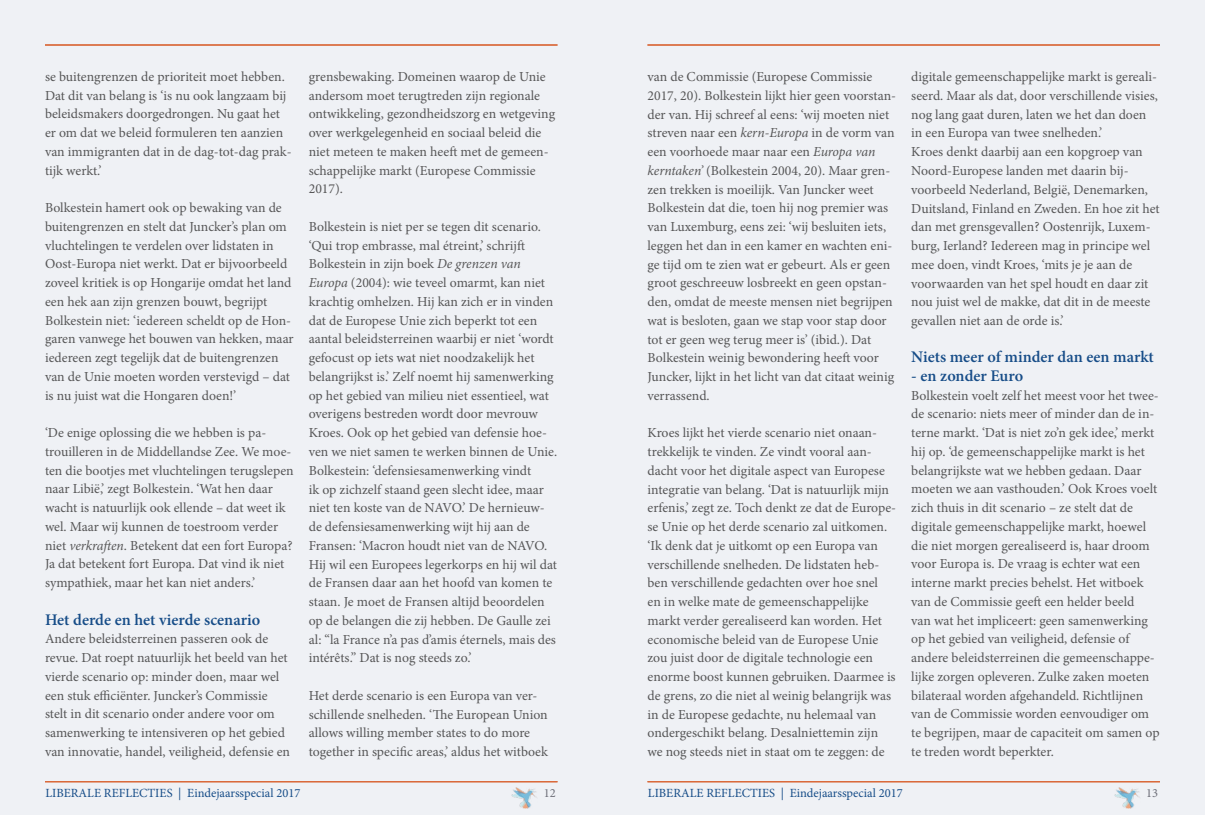
<style>
.page{position:relative;width:1205px;height:815px;background:#fff}
.page>*{position:absolute;margin:0;border:0;box-sizing:border-box;transform-origin:0 0}
.t1{font:600 16.25px "Minion Pro";color:#174d88}
.t2{font:13.75px/18.8px "Minion Pro";color:#565657}
.t3{font:12.5px "Minion Pro";color:#174d88}
.t4{font:12.5px "Minion Pro";color:#6e6f79}
.s1{font-style:italic}
</style>
<div class="page">
<div style="left:0;top:0;width:613px;height:815px;background:#eff1f5"></div>
<div style="left:592px;top:0;width:613px;height:815px;background:#eff1f5"></div>
<img style="left:512px;top:787px;width:25px;height:21px">
<img style="left:1114px;top:787px;width:26px;height:21px">
<hr style="left:45px;top:44px;width:512px;height:2px;background:#da6a3b">
<hr style="left:45px;top:781px;width:512px;height:1px;background:#da6a3b">
<hr style="left:647px;top:781px;width:513px;height:1px;background:#da6a3b">
<hr style="left:647px;top:44px;width:513px;height:2px;background:#da6a3b">
<p class="t2" style="left:45px;top:67px;width:248px">se buitengrenzen de prioriteit moet hebben.<br>Dat dit van belang is ‘is nu ook langzaam bij beleidsmakers doorgedrongen. Nu gaat het er om dat we beleid formuleren ten aanzien van immigranten dat in de dag-tot-dag prak&shy;tijk werkt.’</p>
<p class="t2" style="left:45px;top:198px;width:250px">Bolkestein hamert ook op bewaking van de buitengrenzen en stelt dat Juncker’s plan om vluchtelingen te verdelen over lidstaten in Oost-Europa niet werkt. Dat er bijvoorbeeld zoveel kritiek is op Hongarije omdat het land een hek aan zijn grenzen bouwt, begrijpt Bolkestein niet: ‘iedereen scheldt op de Hon&shy;garen vanwege het bouwen van hekken, maar iedereen zegt tegelijk dat de buitengrenzen van de Unie moeten worden verstevigd – dat is nu juist wat die Hongaren doen!’</p>
<p class="t2" style="left:45px;top:423px;width:250px">‘De enige oplossing die we hebben is pa&shy;trouilleren in de Middellandse Zee. We moe&shy;ten die bootjes met vluchtelingen terugslepen naar Libië,’ zegt Bolkestein. ‘Wat hen daar wacht is natuurlijk ook ellende – dat weet ik wel. Maar wij kunnen de toestroom verder niet <span class="s1">verkraften</span>. Betekent dat een fort Europa?<br>Ja dat betekent fort Europa. Dat vind ik niet sympathiek, maar het kan niet anders.’</p>
<p class="t1" style="left:45px;top:608px;width:217px">Het derde en het vierde scenario</p>
<p class="t2" style="left:45px;top:630px;width:247px">Andere beleidsterreinen passeren ook de revue. Dat roept natuurlijk het beeld van het vierde scenario op: minder doen, maar wel een stuk efficiënter. Juncker’s Commissie stelt in dit scenario onder andere voor om samenwerking te intensiveren op het gebied van innovatie, handel, veiligheid, defensie en</p>
<p class="t2" style="left:309px;top:67px;width:248px">grensbewaking. Domeinen waarop de Unie andersom moet terugtreden zijn regionale ontwikkeling, gezondheidszorg en wetgeving over werkgelegenheid en sociaal beleid die niet meteen te maken heeft met de gemeen&shy;schappelijke markt (Europese Commissie 2017).</p>
<p class="t2" style="left:309px;top:217px;width:250px">Bolkestein is niet per se tegen dit scenario. ‘Qui trop embrasse, mal étreint,’ schrijft Bolkestein in zijn boek <span class="s1">De grenzen van Europa</span> (2004): wie teveel omarmt, kan niet krachtig omhelzen. Hij kan zich er in vinden dat de Europese Unie zich beperkt tot een aantal beleidsterreinen waarbij er niet ‘wordt gefocust op iets wat niet noodzakelijk het belangrijkst is.’ Zelf noemt hij samenwerking op het gebied van milieu niet essentieel, wat overigens bestreden wordt door mevrouw Kroes. Ook op het gebied van defensie hoe&shy;ven we niet samen te werken binnen de Unie.<br>Bolkestein: ‘defensiesamenwerking vindt<br>ik op zichzelf staand geen slecht idee, maar niet ten koste van de NAVO.’ De hernieuw&shy;de defensiesamenwerking wijt hij aan de Fransen: ‘Macron houdt niet van de NAVO.<br>Hij wil een Europees legerkorps en hij wil dat de Fransen daar aan het hoofd van komen te staan. Je moet de Fransen altijd beoordelen op de belangen die zij hebben. De Gaulle zei al: “la France n’a pas d’amis éternels, mais des intérêts.” Dat is nog steeds zo.’</p>
<p class="t2" style="left:309px;top:686px;width:241px">Het derde scenario is een Europa van ver&shy;schillende snelheden. ‘The European Union allows willing member states to do more together in specific areas,’ aldus het witboek</p>
<p class="t2" style="left:647px;top:67px;width:250px">van de Commissie (Europese Commissie 2017, 20). Bolkestein lijkt hier geen voorstan&shy;der van. Hij schreef al eens: ‘wij moeten niet streven naar een <span class="s1">kern-Europa</span> in de vorm van een voorhoede maar naar een <span class="s1">Europa van kerntaken’</span> (Bolkestein 2004, 20). Maar gren&shy;zen trekken is moeilijk. Van Juncker weet Bolkestein dat die, toen hij nog premier was van Luxemburg, eens zei: ‘wij besluiten iets, leggen het dan in een kamer en wachten eni&shy;ge tijd om te zien wat er gebeurt. Als er geen groot geschreeuw losbreekt en geen opstan&shy;den, omdat de meeste mensen niet begrijpen wat is besloten, gaan we stap voor stap door tot er geen weg terug meer is’ (ibid.). Dat Bolkestein weinig bewondering heeft voor Juncker, lijkt in het licht van dat citaat weinig verrassend.</p>
<p class="t2" style="left:647px;top:424px;width:250px">Kroes lijkt het vierde scenario niet onaan&shy;trekkelijk te vinden. Ze vindt vooral aan&shy;dacht voor het digitale aspect van Europese integratie van belang. ‘Dat is natuurlijk mijn erfenis,’ zegt ze. Toch denkt ze dat de Europe&shy;se Unie op het derde scenario zal uitkomen. ‘Ik denk dat je uitkomt op een Europa van verschillende snelheden. De lidstaten heb&shy;ben verschillende gedachten over hoe snel<br>en in welke mate de gemeenschappelijke markt verder gerealiseerd kan worden. Het economische beleid van de Europese Unie zou juist door de digitale technologie een enorme boost kunnen gebruiken. Daarmee is de grens, zo die niet al weinig belangrijk was in de Europese gedachte, nu helemaal van ondergeschikt belang. Desalniettemin zijn we nog steeds niet in staat om te zeggen: de</p>
<p class="t2" style="left:911px;top:68px;width:250px">digitale gemeenschappelijke markt is gereali&shy;seerd. Maar als dat, door verschillende visies, nog lang gaat duren, laten we het dan doen in een Europa van twee snelheden.’<br>Kroes denkt daarbij aan een kopgroep van Noord-Europese landen met daarin bij&shy;voorbeeld Nederland, België, Denemarken, Duitsland, Finland en Zweden. En hoe zit het dan met grensgevallen? Oostenrijk, Luxem&shy;burg, Ierland? Iedereen mag in principe wel mee doen, vindt Kroes, ‘mits je je aan de voorwaarden van het spel houdt en daar zit nou juist wel de makke, dat dit in de meeste gevallen niet aan de orde is.’</p>
<p class="t1" style="left:911px;top:346px;width:244px">Niets meer of minder dan een markt</p>
<p class="t1" style="left:911px;top:364px;width:113px">- en zonder Euro</p>
<p class="t2" style="left:911px;top:386px;width:250px">Bolkestein voelt zelf het meest voor het twee&shy;de scenario: niets meer of minder dan de in&shy;terne markt. ‘Dat is niet zo’n gek idee,’ merkt hij op. ‘de gemeenschappelijke markt is het belangrijkste wat we hebben gedaan. Daar moeten we aan vasthouden.’ Ook Kroes voelt zich thuis in dit scenario – ze stelt dat de digitale gemeenschappelijke markt, hoewel die niet morgen gerealiseerd is, haar droom voor Europa is. De vraag is echter wat een interne markt precies behelst. Het witboek van de Commissie geeft een helder beeld<br>van wat het impliceert: geen samenwerking op het gebied van veiligheid, defensie of andere beleidsterreinen die gemeenschappe&shy;lijke zorgen opleveren. Zulke zaken moeten bilateraal worden afgehandeld. Richtlijnen van de Commissie worden eenvoudiger om te begrijpen, maar de capaciteit om samen op te treden wordt beperkter.</p>
<p class="t3" style="left:45px;top:785px;width:256px">LIBERALE REFLECTIES | Eindejaarsspecial 2017</p>
<p class="t4" style="left:544px;top:785px;width:14px">12</p>
<p class="t3" style="left:648px;top:785px;width:256px">LIBERALE REFLECTIES | Eindejaarsspecial 2017</p>
<p class="t4" style="left:1146px;top:785px;width:14px">13</p>
</div>
